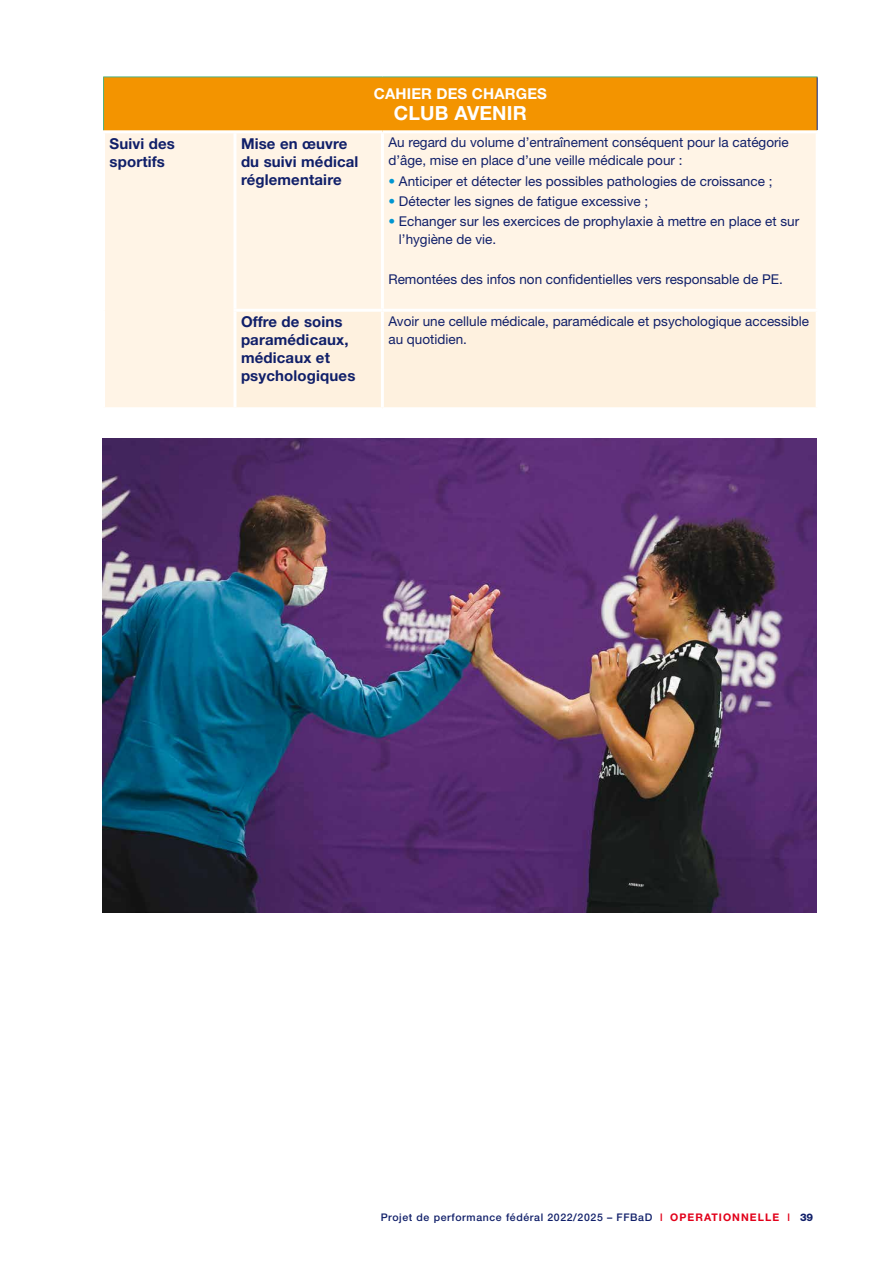
<style>
.page{position:relative;width:893px;height:1263px;background:#fff}
.page>*{position:absolute;margin:0;border:0;box-sizing:border-box;transform-origin:0 0}
.t1{font:700 19.5px "Helvetica Neue LT Std";letter-spacing:.01em;color:#fff}
.t2{font:700 15px/18px "Helvetica Neue LT Std";letter-spacing:.01em;color:#101f69}
.t3{font:700 15px "Helvetica Neue LT Std";letter-spacing:.01em;color:#fff}
.t4{font:13.5px/18px "Helvetica Neue LT Std";color:#101f69}
.t5{font:500 10.5px "Helvetica Neue LT Std";letter-spacing:.06em;color:#101f69}
.s1{color:#0096d1}
.s2{color:#e2001a}
.s3{font-weight:700;color:#e2001a}
.s4{font-weight:800}
</style>
<div class="page">
<div style="left:104px;top:77px;width:713px;height:55px;background:#f39400"></div>
<div style="left:105px;top:133px;width:711px;height:274px;background:#fff4e6"></div>
<div style="left:236px;top:312px;width:580px;height:95px;background:#fef1df"></div>
<hr style="left:103px;top:77px;width:1px;height:53px;background:#50b280">
<hr style="left:103px;top:77px;width:132px;height:1px;background:#50b280">
<hr style="left:235px;top:77px;width:147px;height:1px;background:#50b280">
<hr style="left:382px;top:77px;width:436px;height:1px;background:#50b280">
<hr style="left:817px;top:77px;width:1px;height:53px;background:#101f69">
<hr style="left:102px;top:130px;width:133px;height:3px;background:#fff">
<hr style="left:235px;top:130px;width:147px;height:3px;background:#fff">
<hr style="left:233px;top:133px;width:3px;height:176px;background:#fff">
<hr style="left:382px;top:130px;width:437px;height:3px;background:#fff">
<hr style="left:381px;top:133px;width:3px;height:176px;background:#fff">
<hr style="left:233px;top:309px;width:149px;height:3px;background:#fff">
<hr style="left:233px;top:312px;width:3px;height:95px;background:#fff">
<hr style="left:382px;top:309px;width:437px;height:3px;background:#fff">
<hr style="left:381px;top:312px;width:3px;height:95px;background:#fff">
<img style="left:102px;top:438px;width:714px;height:475px">
<p class="t3" style="left:374px;top:85px;width:175px">CAHIER DES CHARGES</p>
<h1 class="t1" style="left:394px;top:101px;width:135px">CLUB AVENIR</h1>
<p class="t2" style="left:110px;top:134px;width:67px">Suivi des sportifs</p>
<p class="t2" style="left:241px;top:134px;width:119px">Mise en œuvre du suivi médical réglementaire</p>
<p class="t4" style="left:388px;top:133px;width:402px">Au regard du volume d’entraînement conséquent pour la catégorie d’âge, mise en place d’une veille médicale pour :</p>
<p class="t4" style="left:388px;top:172px;width:386px"><span class="s1">•</span> Anticiper et détecter les possibles pathologies de croissance ;</p>
<p class="t4" style="left:388px;top:192px;width:261px"><span class="s1">•</span> Détecter les signes de fatigue excessive ;</p>
<p class="t4" style="left:399px;top:212px;width:402px;text-indent:-11px"><span class="s1">•</span> Echanger sur les exercices de prophylaxie à mettre en place et sur l’hygiène de vie.</p>
<p class="t4" style="left:388px;top:270px;width:396px">Remontées des infos non confidentielles vers responsable de PE.</p>
<p class="t2" style="left:241px;top:312px;width:116px">Offre de soins paramédicaux, médicaux et psychologiques</p>
<p class="t4" style="left:388px;top:312px;width:422px">Avoir une cellule médicale, paramédicale et psychologique accessible au quotidien.</p>
<p class="t5" style="left:381px;top:1211px;width:434px">Projet de performance fédéral 2022/2025 – FFBaD <span class="s2">l</span> <span class="s3">OPERATIONNELLE</span> <span class="s2">l</span> <span class="s4">39</span></p>
</div>
